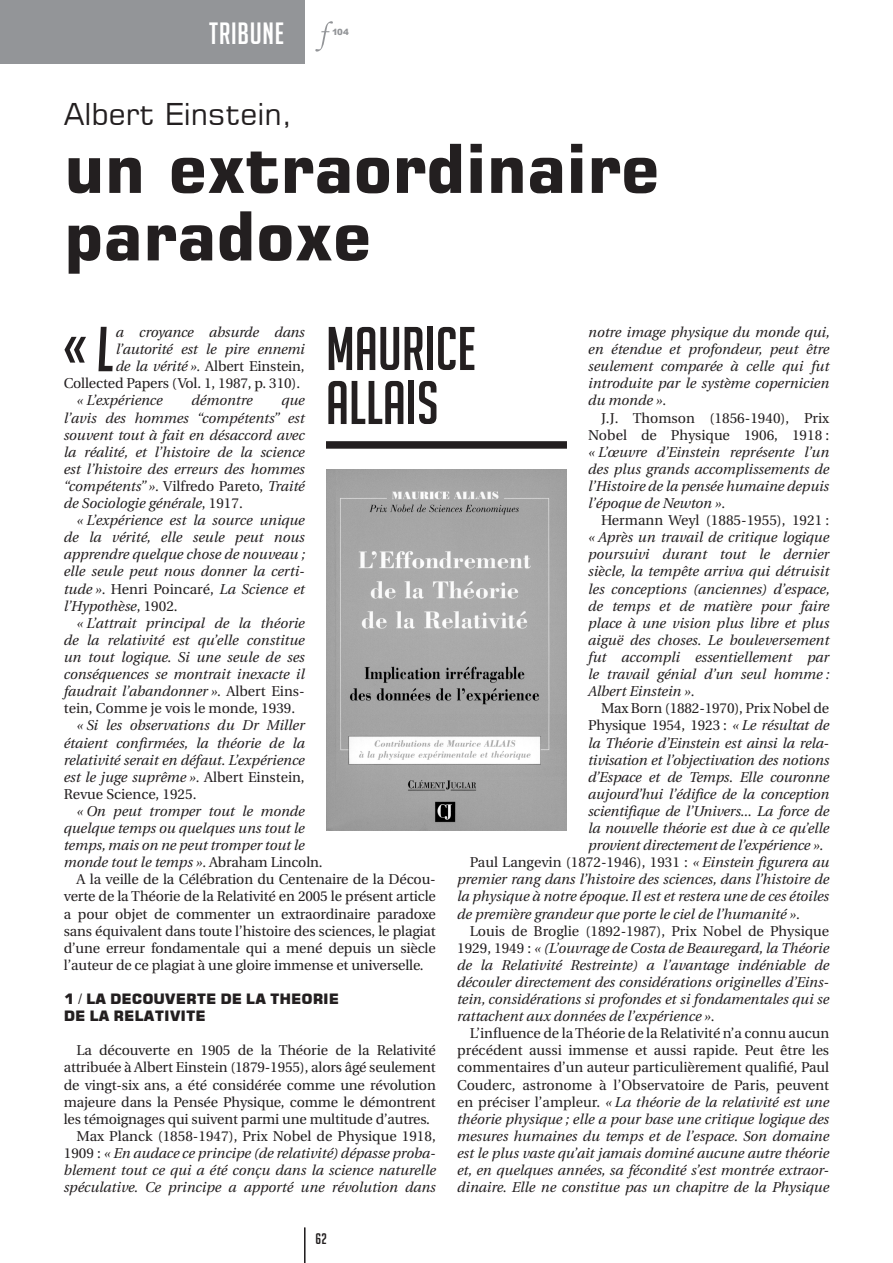
<style>
.page{position:relative;width:893px;height:1263px;background:#fff}
.page>*{position:absolute;margin:0;border:0;box-sizing:border-box;transform-origin:0 0}
.t1{font:700 67.5px/67.5px "Square 721 BT";color:#231f20}
.t2{font:italic 61.95px "Big Noodle Titling";color:#231f20}
.t3{font:60px/54px "Big Noodle Titling";color:#231f20}
.t4{font:30px "Square 721 BT";color:#231f20}
.t5{font:30px "Big Noodle Titling";letter-spacing:.025em;color:#fff}
.t6{font:15px "Big Noodle Titling";color:#231f20}
.t7{font:italic 14.25px/17.1px "Utopia";color:#231f20;text-align:justify}
.t8{font:14.25px/17.1px "Utopia";letter-spacing:-.01em;color:#231f20;text-align:right}
.t9{font:14.25px/17.1px "Square 721 Blk";color:#231f20}
.t10{font:900 8.55px "Arial";color:#939598}
.s1{font-style:italic}
.s2{font-style:normal}
</style>
<div class="page">
<div style="left:0;top:0;width:305px;height:64px;background:#939598"></div>
<svg style="left:315px;top:21px;width:18px;height:31px"></svg>
<hr style="left:304px;top:1227px;width:1px;height:36px;background:#231f20">
<div style="left:326px;top:441px;width:241px;height:8px;background:#231f20"></div>
<img style="left:326px;top:470px;width:241px;height:360px">
<h3 class="t5" style="left:209px;top:18px;width:76px">TRIBUNE</h3>
<p class="t10" style="left:332px;top:25px;width:18px">104</p>
<h3 class="t4" style="left:64px;top:96px;width:230px">Albert Einstein,</h3>
<h1 class="t1" style="left:64px;top:134px;width:597px">un extraordinaire paradoxe</h1>
<h2 class="t2" style="left:64px;top:316px;width:52px">« L</h2>
<p class="t7" style="left:116px;top:324px;width:191px">a croyance absurde dans</p>
<h3 class="t3" style="left:326px;top:322px;width:151px">MAURICE<br>ALLAIS</h3>
<p class="t7" style="left:588px;top:324px;width:243px">notre image physique du monde qui, en étendue et profondeur, peut être seulement comparée à celle qui fut introduite par le système copernicien du monde ».</p>
<p class="t8" style="left:588px;top:409px;width:242px">J.J. Thomson (1856-1940), Prix<br>Nobel de Physique 1906, 1918 :</p>
<p class="t7" style="left:588px;top:444px;width:242px">« L’œuvre d’Einstein représente l’un des plus grands accomplissements de l’Histoire de la pensée humaine depuis l’époque de Newton ».</p>
<p class="t8" style="left:601px;top:512px;width:230px">Hermann Weyl (1885-1955), 1921 :</p>
<p class="t7" style="left:588px;top:529px;width:243px">« Après un travail de critique logique poursuivi durant tout le dernier siècle, la tempête arriva qui détruisit les conceptions (anciennes) d’espace, de temps et de matière pour faire place à une vision plus libre et plus aiguë des choses. Le bouleversement fut accompli essentiellement par le travail génial d’un seul homme :<br>Albert Einstein ».</p>
<p class="t8" style="left:601px;top:700px;width:230px">Max Born (1882-1970), Prix Nobel de</p>
<p class="t8" style="left:588px;top:717px;width:242px">Physique 1954, 1923 : <span class="s1">« Le résultat de</span></p>
<p class="t7" style="left:588px;top:734px;width:242px">la Théorie d’Einstein est ainsi la rela-</p>
<p class="t7" style="left:588px;top:751px;width:242px">tivisation et l’objectivation des notions</p>
<p class="t7" style="left:588px;top:769px;width:242px">d’Espace et de Temps. Elle couronne</p>
<p class="t7" style="left:588px;top:786px;width:242px">aujourd’hui l’édifice de la conception</p>
<p class="t7" style="left:588px;top:803px;width:242px">scientifique de l’Univers... La force de</p>
<p class="t7" style="left:588px;top:820px;width:242px">la nouvelle théorie est due à ce qu’elle</p>
<p class="t7" style="left:588px;top:837px;width:237px">provient directement de l’expérience ».</p>
<p class="t8" style="left:470px;top:854px;width:361px">Paul Langevin (1872-1946), 1931 : <span class="s1">« Einstein figurera au</span></p>
<p class="t7" style="left:457px;top:871px;width:374px">premier rang dans l’histoire des sciences, dans l’histoire de</p>
<p class="t7" style="left:457px;top:888px;width:374px">la physique à notre époque. Il est et restera une de ces étoiles</p>
<p class="t7" style="left:457px;top:905px;width:344px">de première grandeur que porte le ciel de l’humanité ».</p>
<p class="t7" style="left:457px;top:922px;width:374px;text-indent:13px"><span class="s2">Louis de Broglie (1892-1987), Prix Nobel de Physique 1929, 1949 :</span> « (L’ouvrage de Costa de Beauregard, la Théorie de la Relativité Restreinte) a l’avantage indéniable de découler directement des considérations originelles d’Eins&shy;tein, considérations si profondes et si fondamentales qui se rattachent aux données de l’expérience ».</p>
<p class="t7" style="left:457px;top:1025px;width:374px;text-indent:13px"><span class="s2">L’influence de la Théorie de la Relativité n’a connu aucun précédent aussi immense et aussi rapide. Peut être les commentaires d’un auteur particulièrement qualifié, Paul Couderc, astronome à l’Observatoire de Paris, peuvent en préciser l’ampleur.</span> « La théorie de la relativité est une théorie physique ; elle a pour base une critique logique des mesures humaines du temps et de l’espace. Son domaine est le plus vaste qu’ait jamais dominé aucune autre théorie et, en quelques années, sa fécondité s’est montrée extraor&shy;dinaire. Elle ne constitue pas un chapitre de la Physique</p>
<p class="t7" style="left:116px;top:341px;width:191px">l’autorité est le pire ennemi</p>
<p class="t8" style="left:116px;top:358px;width:191px"><span class="s1">de la vérité ».</span> Albert Einstein,</p>
<p class="t8" style="left:64px;top:375px;width:238px">Collected Papers (Vol. 1, 1987, p. 310).</p>
<p class="t7" style="left:77px;top:392px;width:88px">« L’expérience</p>
<p class="t7" style="left:192px;top:392px;width:62px">démontre</p>
<p class="t7" style="left:64px;top:392px;width:242px;text-indent:218px">que l’avis des hommes “compétents” est souvent tout à fait en désaccord avec la réalité, et l’histoire de la science est l’histoire des erreurs des hommes “compétents” ». <span class="s2">Vilfredo Pareto,</span> Traité de Sociologie générale<span class="s2">, 1917.</span></p>
<p class="t7" style="left:64px;top:512px;width:243px;text-indent:13px">« L’expérience est la source unique de la vérité, elle seule peut nous apprendre quelque chose de nouveau ; elle seule peut nous donner la certi&shy;tude ». <span class="s2">Henri Poincaré,</span> La Science et l’Hypothèse<span class="s2">, 1902.</span></p>
<p class="t7" style="left:64px;top:615px;width:242px;text-indent:13px">« L’attrait principal de la théorie de la relativité est qu’elle constitue un tout logique. Si une seule de ses conséquences se montrait inexacte il faudrait l’abandonner ». <span class="s2">Albert Eins&shy;tein, Comme je vois le monde, 1939.</span></p>
<p class="t7" style="left:64px;top:717px;width:242px;text-indent:13px">« Si les observations du Dr Miller étaient confirmées, la théorie de la relativité serait en défaut. L’expérience est le juge suprême ». <span class="s2">Albert Einstein, Revue Science, 1925.</span></p>
<p class="t7" style="left:77px;top:803px;width:230px">« On peut tromper tout le monde</p>
<p class="t7" style="left:64px;top:820px;width:242px">quelque temps ou quelques uns tout le</p>
<p class="t7" style="left:64px;top:837px;width:242px">temps, mais on ne peut tromper tout le</p>
<p class="t7" style="left:64px;top:854px;width:260px">monde tout le temps ». <span class="s2">Abraham Lincoln.</span></p>
<p class="t8" style="left:77px;top:871px;width:361px">A la veille de la Célébration du Centenaire de la Décou-</p>
<p class="t8" style="left:64px;top:888px;width:374px">verte de la Théorie de la Relativité en 2005 le présent article</p>
<p class="t8" style="left:64px;top:905px;width:373px">a pour objet de commenter un extraordinaire paradoxe</p>
<p class="t8" style="left:64px;top:922px;width:374px">sans équivalent dans toute l’histoire des sciences, le plagiat</p>
<p class="t8" style="left:64px;top:940px;width:373px">d’une erreur fondamentale qui a mené depuis un siècle</p>
<p class="t8" style="left:64px;top:957px;width:361px">l’auteur de ce plagiat à une gloire immense et universelle.</p>
<p class="t9" style="left:64px;top:990px;width:277px">1 / LA DECOUVERTE DE LA THEORIE<br>DE LA RELATIVITE</p>
<p class="t8" style="left:77px;top:1042px;width:361px">La découverte en 1905 de la Théorie de la Relativité</p>
<p class="t8" style="left:64px;top:1059px;width:374px">attribuée à Albert Einstein (1879-1955), alors âgé seulement</p>
<p class="t8" style="left:64px;top:1076px;width:374px">de vingt-six ans, a été considérée comme une révolution</p>
<p class="t8" style="left:64px;top:1093px;width:373px">majeure dans la Pensée Physique, comme le démontrent</p>
<p class="t8" style="left:64px;top:1111px;width:368px">les témoignages qui suivent parmi une multitude d’autres.</p>
<p class="t8" style="left:77px;top:1128px;width:361px">Max Planck (1858-1947), Prix Nobel de Physique 1918,</p>
<p class="t7" style="left:64px;top:1145px;width:374px"><span class="s2">1909 :</span> « En audace ce principe (de relativité) dépasse proba-</p>
<p class="t7" style="left:64px;top:1162px;width:374px">blement tout ce qui a été conçu dans la science naturelle</p>
<p class="t7" style="left:64px;top:1179px;width:373px">spéculative. Ce principe a apporté une révolution dans</p>
<p class="t6" style="left:315px;top:1230px;width:13px">62</p>
</div>
